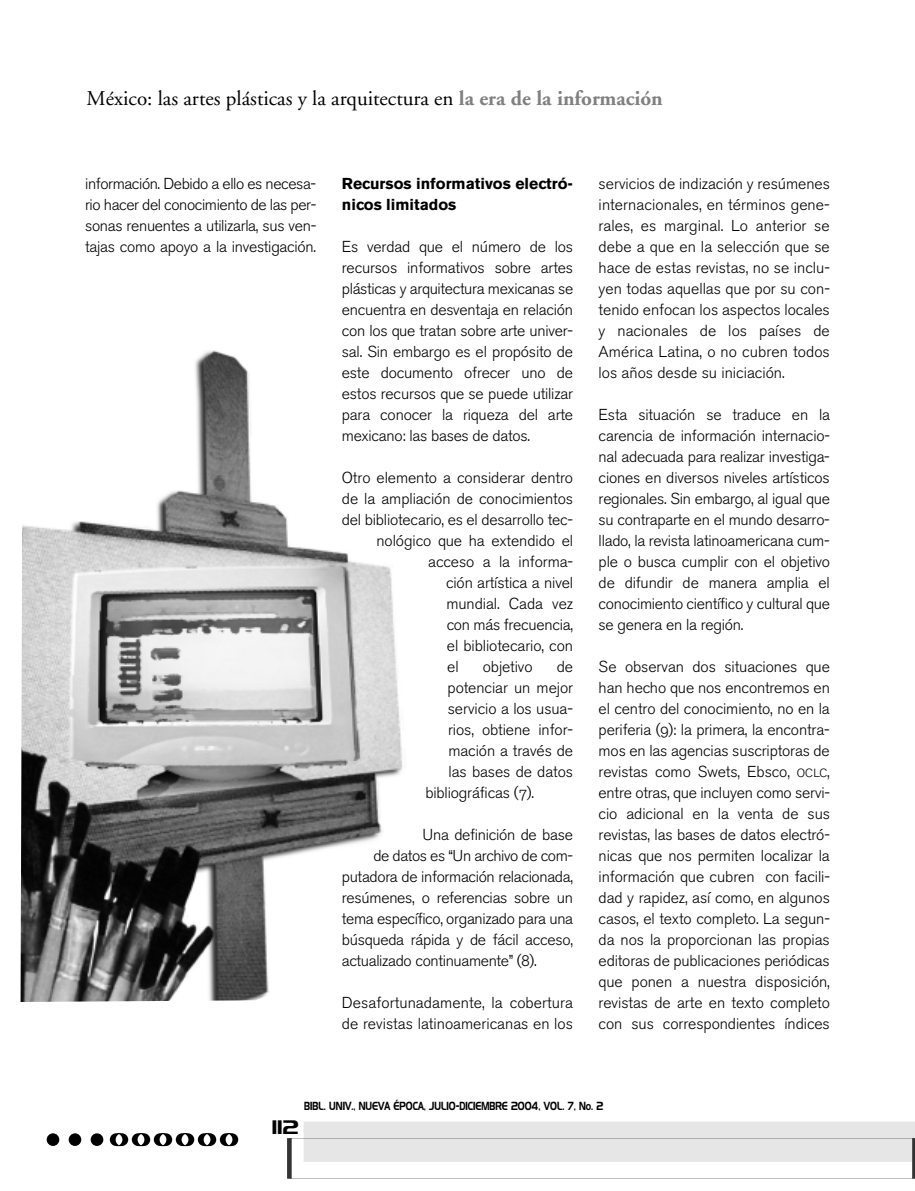
<style>
.page{position:relative;width:915px;height:1191px;background:#fff}
.page>*{position:absolute;margin:0;border:0;box-sizing:border-box;transform-origin:0 0}
.t1{font:21px "Adobe Garamond";color:#000}
.t2{font:19.5px "Denmark";color:#000}
.t3{font:15.75px/21px "Akzidenz Grotesk BE Light Os F";letter-spacing:-.01em;color:#000;text-align:justify}
.t4{font:700 15.75px/21px "Akzidenz Grotesk BE";color:#000}
.t5{font:11.7px "Denmark";color:#000;scale:.7 1}
.s1{font-weight:700;color:#808080}
.s2{font-size:11.85px}
</style>
<div class="page">
<svg style="left:287px;top:1122px;width:627px;height:56px"></svg>
<div style="left:47px;top:1133px;width:12px;height:13px;background:#000;border-radius:50%"></div>
<div style="left:69px;top:1133px;width:12px;height:13px;background:#000;border-radius:50%"></div>
<div style="left:91px;top:1133px;width:12px;height:13px;background:#000;border-radius:50%"></div>
<svg style="left:113px;top:1133px;width:12px;height:13px"></svg>
<div style="left:112px;top:1132px;width:14px;height:14px;border:2px solid #000;border-radius:50%"></div>
<svg style="left:135px;top:1133px;width:12px;height:13px"></svg>
<div style="left:134px;top:1132px;width:14px;height:14px;border:2px solid #000;border-radius:50%"></div>
<svg style="left:157px;top:1133px;width:12px;height:13px"></svg>
<div style="left:156px;top:1132px;width:14px;height:14px;border:2px solid #000;border-radius:50%"></div>
<svg style="left:179px;top:1133px;width:12px;height:13px"></svg>
<div style="left:178px;top:1132px;width:14px;height:14px;border:2px solid #000;border-radius:50%"></div>
<svg style="left:201px;top:1133px;width:12px;height:13px"></svg>
<div style="left:200px;top:1132px;width:14px;height:14px;border:2px solid #000;border-radius:50%"></div>
<svg style="left:223px;top:1133px;width:12px;height:13px"></svg>
<div style="left:222px;top:1132px;width:14px;height:14px;border:2px solid #000;border-radius:50%"></div>
<img style="left:21px;top:350px;width:382px;height:652px">
<h1 class="t1" style="left:87px;top:90px;width:577px">México: las artes plásticas y la arquitectura en <span class="s1">la era de la información</span></h1>
<p class="t3" style="left:85px;top:174px;width:233px">información. Debido a ello es necesa&shy;rio hacer del conocimiento de las per&shy;sonas renuentes a utilizarla, sus ven&shy;tajas como apoyo a la investigación.</p>
<p class="t3" style="left:598px;top:174px;width:233px">servicios de indización y resúmenes internacionales, en términos gene&shy;rales, es marginal. Lo anterior se debe a que en la selección que se hace de estas revistas, no se inclu&shy;yen todas aquellas que por su con&shy;tenido enfocan los aspectos locales y nacionales de los países de América Latina, o no cubren todos los años desde su iniciación.</p>
<p class="t3" style="left:598px;top:405px;width:233px">Esta situación se traduce en la carencia de información internacio&shy;nal adecuada para realizar investiga&shy;ciones en diversos niveles artísticos regionales. Sin embargo, al igual que su contraparte en el mundo desarro&shy;llado, la revista latinoamericana cum&shy;ple o busca cumplir con el objetivo de difundir de manera amplia el conocimiento científico y cultural que se genera en la región.</p>
<p class="t3" style="left:598px;top:657px;width:233px">Se observan dos situaciones que han hecho que nos encontremos en el centro del conocimiento, no en la periferia (9): la primera, la encontra&shy;mos en las agencias suscriptoras de revistas como Swets, Ebsco, <span class="s2">OCLC</span>, entre otras, que incluyen como servi&shy;cio adicional en la venta de sus revistas, las bases de datos electró&shy;nicas que nos permiten localizar la información que cubren con facili&shy;dad y rapidez, así como, en algunos casos, el texto completo. La segun&shy;da nos la proporcionan las propias editoras de publicaciones periódicas que ponen a nuestra disposición, revistas de arte en texto completo con sus correspondientes índices</p>
<p class="t4" style="left:342px;top:174px;width:233px">Recursos informativos electró&shy;nicos limitados</p>
<p class="t3" style="left:342px;top:237px;width:233px">Es verdad que el número de los recursos informativos sobre artes plásticas y arquitectura mexicanas se encuentra en desventaja en relación con los que tratan sobre arte univer&shy;sal. Sin embargo es el propósito de este documento ofrecer uno de estos recursos que se puede utilizar para conocer la riqueza del arte mexicano: las bases de datos.</p>
<p class="t3" style="left:342px;top:468px;width:233px">Otro elemento a considerar dentro</p>
<p class="t3" style="left:342px;top:489px;width:233px">de la ampliación de conocimientos</p>
<p class="t3" style="left:342px;top:510px;width:233px">del bibliotecario, es el desarrollo tec-</p>
<p class="t3" style="left:376px;top:531px;width:198px">nológico que ha extendido el</p>
<p class="t3" style="left:428px;top:552px;width:146px">acceso a la informa-</p>
<p class="t3" style="left:446px;top:573px;width:128px">ción artística a nivel</p>
<p class="t3" style="left:446px;top:594px;width:128px">mundial. Cada vez</p>
<p class="t3" style="left:446px;top:615px;width:128px">con más frecuencia,</p>
<p class="t3" style="left:447px;top:636px;width:128px">el bibliotecario, con</p>
<p class="t3" style="left:447px;top:657px;width:13px">el</p>
<p class="t3" style="left:482px;top:657px;width:51px">objetivo</p>
<p class="t3" style="left:556px;top:657px;width:18px">de</p>
<p class="t3" style="left:447px;top:678px;width:127px">potenciar un mejor</p>
<p class="t3" style="left:447px;top:699px;width:127px">servicio a los usua-</p>
<p class="t3" style="left:448px;top:720px;width:126px">rios, obtiene infor-</p>
<p class="t3" style="left:448px;top:741px;width:126px">mación a través de</p>
<p class="t3" style="left:448px;top:762px;width:126px">las bases de datos</p>
<p class="t3" style="left:425px;top:783px;width:110px">bibliográficas (7).</p>
<p class="t3" style="left:422px;top:825px;width:152px">Una definición de base</p>
<p class="t3" style="left:373px;top:846px;width:201px">de datos es “Un archivo de com-</p>
<p class="t3" style="left:342px;top:867px;width:232px">putadora de información relacionada,</p>
<p class="t3" style="left:342px;top:888px;width:233px">resúmenes, o referencias sobre un</p>
<p class="t3" style="left:342px;top:909px;width:233px">tema específico, organizado para una</p>
<p class="t3" style="left:342px;top:930px;width:233px">búsqueda rápida y de fácil acceso,</p>
<p class="t3" style="left:342px;top:951px;width:196px">actualizado continuamente” (8).</p>
<p class="t3" style="left:342px;top:993px;width:233px">Desafortunadamente, la cobertura de revistas latinoamericanas en los</p>
<p class="t5" style="left:304px;top:1098px;width:429px">BIBL. UNIV., NUEVA ÉPOCA, JULIO-DICIEMBRE 2004, VOL. 7, No. 2</p>
<p class="t2" style="left:271px;top:1115px;width:29px">112</p>
</div>
